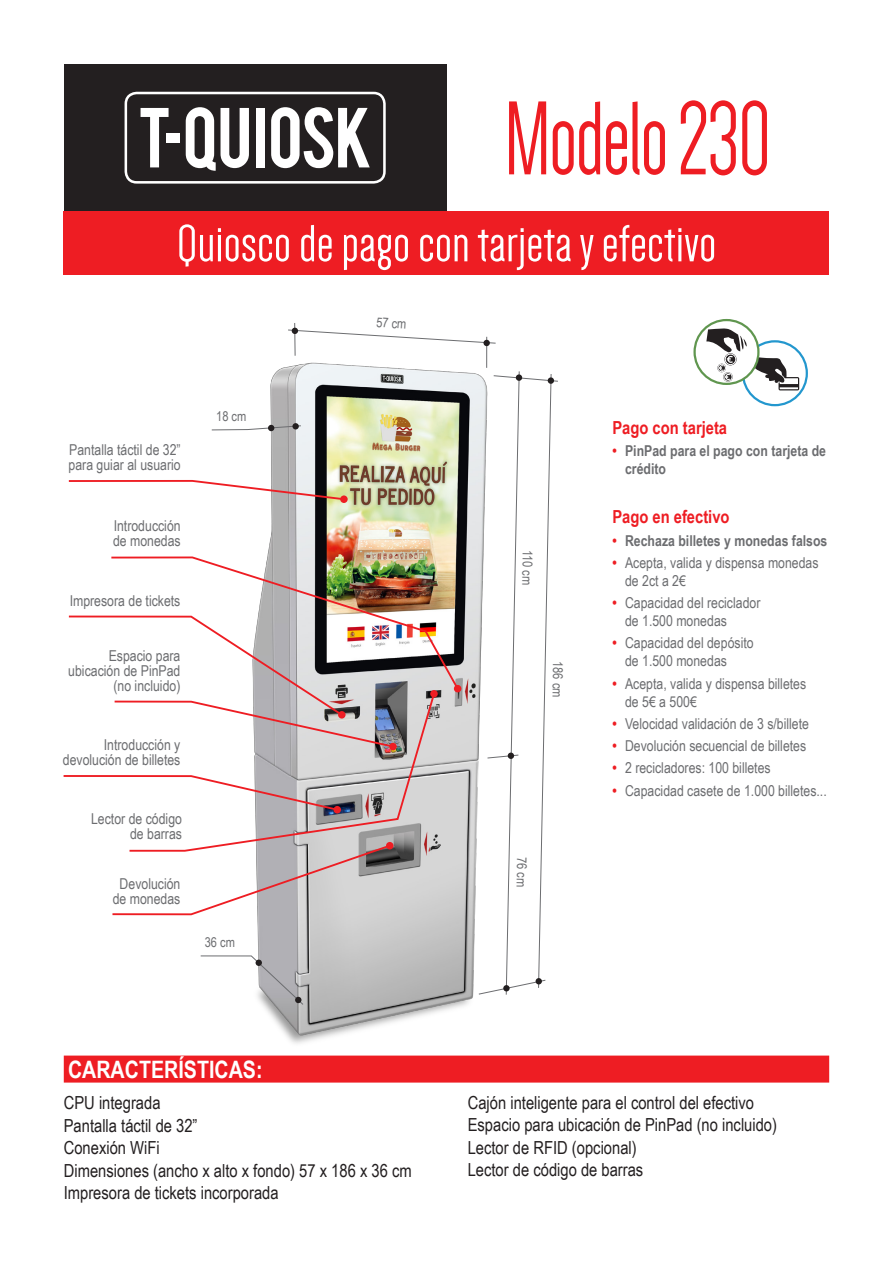
<style>
.page{position:relative;width:893px;height:1263px;background:#fff}
.page>*{position:absolute;margin:0;border:0;box-sizing:border-box;transform-origin:0 0}
.Modelo{font:108px "Dense";letter-spacing:-.02em;color:#ee1d23;scale:.9 1}
.t1{font:54px "Dense";color:#fff;scale:1.1 1}
.Características_titu{font:700 24px "Arial Narrow";color:#fff}
.Características_text{font:18px "Arial Narrow";color:#231f20}
.Características_text-2{font:700 18px "Arial Narrow";color:#ee1d23}
.Text_Parts{font:15px/15px "Arial Narrow";color:#6c6d70}
.t2{font:700 15px/18px "Arial Narrow";color:#6c6d70}
.Cota_Gris{font:13.5px "Arial Narrow";color:#6c6d70}
.s1{color:#ee1d23}
.s2{font-weight:700;color:#ee1d23}
</style>
<div class="page">
<div style="left:64px;top:64px;width:382px;height:148px;background:#231f20"></div>
<svg style="left:141px;top:108px;width:28px;height:59px"></svg>
<div style="left:166px;top:133px;width:13px;height:9px;background:#fff"></div>
<svg style="left:186px;top:107px;width:63px;height:64px"></svg>
<div style="left:256px;top:108px;width:9px;height:59px;background:#fff"></div>
<svg style="left:271px;top:107px;width:99px;height:61px"></svg>
<div style="left:125px;top:92px;width:261px;height:92px;border:3px solid #fff;border-radius:11px"></div>
<div style="left:64px;top:212px;width:765px;height:63px;background:#ee1d23"></div>
<img style="left:257px;top:344px;width:232px;height:700px">
<div style="left:64px;top:1055px;width:765px;height:27px;background:#ee1d23"></div>
<hr style="left:294px;top:323px;width:1px;height:33px;background:#6c6d70">
<hr style="left:486px;top:337px;width:1px;height:31px;background:#6c6d70">
<svg style="left:288px;top:328px;width:208px;height:16px"></svg>
<div style="left:483px;top:340px;width:7px;height:6px;background:#231f20;border-radius:50%"></div>
<svg style="left:478px;top:371px;width:80px;height:624px"></svg>
<div style="left:535px;top:978px;width:7px;height:6px;background:#231f20;border-radius:50%"></div>
<div style="left:503px;top:985px;width:7px;height:6px;background:#231f20;border-radius:50%"></div>
<svg style="left:200px;top:955px;width:104px;height:50px"></svg>
<div style="left:256px;top:959px;width:6px;height:7px;background:#231f20;border-radius:50%"></div>
<svg style="left:63px;top:775px;width:65px;height:2px"></svg>
<svg style="left:112px;top:853px;width:280px;height:63px"></svg>
<svg style="left:211px;top:425px;width:91px;height:6px"></svg>
<svg style="left:743px;top:341px;width:64px;height:64px"></svg>
<div style="left:742px;top:340px;width:66px;height:66px;border:2px solid #2397ce;border-radius:50%"></div>
<svg style="left:695px;top:320px;width:63px;height:64px"></svg>
<div style="left:693px;top:319px;width:66px;height:66px;border:2px solid #60964f;border-radius:50%"></div>
<svg style="left:706px;top:328px;width:93px;height:62px"></svg>
<svg style="left:128px;top:691px;width:308px;height:162px"></svg>
<div style="left:430px;top:690px;width:8px;height:7px;background:#ee1d23;border-radius:50%"></div>
<svg style="left:68px;top:479px;width:278px;height:22px"></svg>
<div style="left:340px;top:495px;width:8px;height:8px;background:#ee1d23;border-radius:50%"></div>
<img style="left:109px;top:556px;width:351px;height:135px">
<div style="left:454px;top:685px;width:7px;height:7px;background:#ee1d23;border-radius:50%"></div>
<p class="Modelo" style="left:504px;top:86px;width:299px">Modelo 230</p>
<p class="t1" style="left:177px;top:217px;width:492px">Quiosco de pago con tarjeta y efectivo</p>
<p class="Text_Parts" style="left:69px;top:441px;width:113px">Pantalla táctil de 32”</p>
<p class="Text_Parts" style="left:69px;top:456px;width:114px">para guiar al usuario</p>
<p class="Text_Parts" style="left:113px;top:518px;width:69px">Introducción de monedas</p>
<p class="Text_Parts" style="left:70px;top:593px;width:112px">Impresora de tickets</p>
<p class="Text_Parts" style="left:68px;top:648px;width:114px;text-align:right">Espacio para ubicación de PinPad (no incluido)</p>
<p class="Text_Parts" style="left:63px;top:737px;width:119px;text-align:right">Introducción y devolución de billetes</p>
<p class="Text_Parts" style="left:91px;top:811px;width:92px;text-align:right">Lector de código de barras</p>
<p class="Text_Parts" style="left:113px;top:875px;width:69px;text-align:center">Devolución de monedas</p>
<p class="Cota_Gris" style="left:216px;top:406px;width:32px">18 cm</p>
<p class="Cota_Gris" style="left:205px;top:932px;width:32px">36 cm</p>
<p class="Características_titu" style="left:68px;top:1052px;width:196px">CARACTERÍSTICAS:</p>
<p class="Cota_Gris" style="left:377px;top:312px;width:32px;rotate:4deg">57 cm</p>
<p class="Características_text" style="left:64px;top:1089px;width:98px">CPU integrada</p>
<p class="Características_text" style="left:64px;top:1112px;width:135px">Pantalla táctil de 32”</p>
<p class="Características_text" style="left:64px;top:1134px;width:97px">Conexión WiFi</p>
<p class="Características_text" style="left:64px;top:1157px;width:349px">Dimensiones (ancho x alto x fondo) 57 x 186 x 36 cm</p>
<p class="Características_text" style="left:64px;top:1179px;width:216px">Impresora de tickets incorporada</p>
<p class="Cota_Gris" style="left:538px;top:550px;width:37px;rotate:91deg">110 cm</p>
<p class="Cota_Gris" style="left:568px;top:661px;width:38px;rotate:91deg">186 cm</p>
<p class="Cota_Gris" style="left:532px;top:857px;width:32px;rotate:91deg">76 cm</p>
<p class="Características_text-2" style="left:612px;top:414px;width:116px">Pago con tarjeta</p>
<p class="t2" style="left:625px;top:441px;width:202px;text-indent:-13px"><span class="s1">•</span> PinPad para el pago con tarjeta de crédito</p>
<p class="Características_text-2" style="left:612px;top:503px;width:119px">Pago en efectivo</p>
<p class="t2" style="left:612px;top:531px;width:217px"><span class="s1">•</span> Rechaza billetes y monedas falsos</p>
<p class="Text_Parts" style="left:625px;top:553px;width:195px;line-height:18px;text-indent:-13px"><span class="s2">•</span> Acepta, valida y dispensa monedas de 2ct a 2€</p>
<p class="Text_Parts" style="left:625px;top:593px;width:137px;line-height:18px;text-indent:-13px"><span class="s2">•</span> Capacidad del reciclador de 1.500 monedas</p>
<p class="Text_Parts" style="left:625px;top:633px;width:130px;line-height:18px;text-indent:-13px"><span class="s2">•</span> Capacidad del depósito de 1.500 monedas</p>
<p class="Text_Parts" style="left:625px;top:674px;width:183px;line-height:18px;text-indent:-13px"><span class="s2">•</span> Acepta, valida y dispensa billetes de 5€ a 500€</p>
<p class="Text_Parts" style="left:612px;top:715px;width:198px"><span class="s2">•</span> Velocidad validación de 3 s/billete</p>
<p class="Text_Parts" style="left:612px;top:738px;width:195px"><span class="s2">•</span> Devolución secuencial de billetes</p>
<p class="Text_Parts" style="left:612px;top:760px;width:160px"><span class="s2">•</span> 2 recicladores: 100 billetes</p>
<p class="Text_Parts" style="left:612px;top:782px;width:216px"><span class="s2">•</span> Capacidad casete de 1.000 billetes...</p>
<p class="Características_text" style="left:468px;top:1089px;width:288px">Cajón inteligente para el control del efectivo</p>
<p class="Características_text" style="left:468px;top:1112px;width:311px">Espacio para ubicación de PinPad (no incluido)</p>
<p class="Características_text" style="left:468px;top:1134px;width:170px">Lector de RFID (opcional)</p>
<p class="Características_text" style="left:468px;top:1157px;width:177px">Lector de código de barras</p>
</div>
